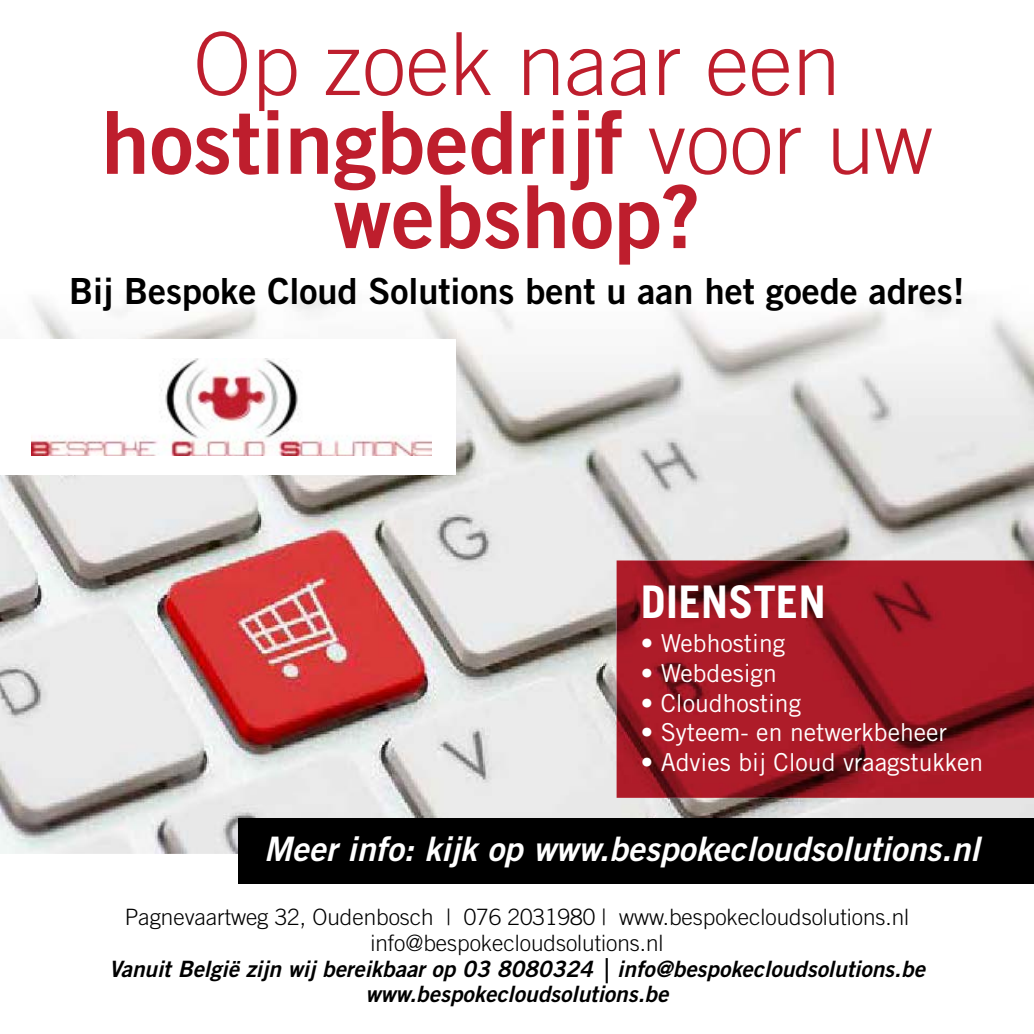
<style>
.page{position:relative;width:1034px;height:1034px;background:#fff}
.page>*{position:absolute;margin:0;border:0;box-sizing:border-box;transform-origin:0 0}
.t1{font:86.85px/74.2px "Trade Gothic LT Std Bd 2";color:#be1e2d;text-align:center}
.t2{font:300 86.85px "Trade Gothic LT Std";color:#be1e2d}
.t3{font:700 45px "Trade Gothic LT Std";color:#fff}
.t4{font:36px "Trade Gothic LT Std Bd 2";color:#000}
.t5{font:33.75px "Trade Gothic LT Std Bd 2 Obl";color:#fff}
.t6{font:24.75px "Trade Gothic LT Std";color:#fff}
.t7{font:22.5px/25.4px "Trade Gothic LT Std Bd 2 Obl";color:#000;text-align:center}
.t8{font:300 22.5px/25.4px "Trade Gothic LT Std";color:#000;text-align:center}
.s1{font-family:"Trade Gothic LT Std";font-weight:300}
.s2{font-size:24.97px}
</style>
<div class="page">
<img style="left:0;top:295px;width:1033px;height:558px">
<img style="left:616px;top:560px;width:417px;height:237px">
<div style="left:239px;top:818px;width:794px;height:65px;background:#000"></div>
<div style="left:0;top:339px;width:455px;height:135px;background:#fff"></div>
<img style="left:31px;top:359px;width:400px;height:96px">
<h1 class="t2" style="left:193px;top:13px;width:649px">Op zoek naar een</h1>
<h1 class="t1" style="left:101px;top:104px;width:832px">hostingbedrijf <span class="s1">voor uw </span>webshop?</h1>
<h3 class="t4" style="left:69px;top:269px;width:896px">Bij Bespoke Cloud Solutions bent u aan het goede adres!</h3>
<h2 class="t3" style="left:640px;top:574px;width:187px">DIENSTEN</h2>
<p class="t6" style="left:640px;top:628px;width:146px"><span class="s2">•</span> Webhosting</p>
<p class="t6" style="left:640px;top:657px;width:137px">• Webdesign</p>
<p class="t6" style="left:640px;top:687px;width:162px">• Cloudhosting</p>
<p class="t6" style="left:640px;top:717px;width:307px">• Syteem- en netwerkbeheer</p>
<p class="t6" style="left:640px;top:747px;width:344px">• Advies bij Cloud vraagstukken</p>
<h3 class="t5" style="left:264px;top:827px;width:717px">Meer info: kijk op www.bespokecloudsolutions.nl</h3>
<p class="t8" style="left:125px;top:904px;width:786px">Pagnevaartweg 32, Oudenbosch | 076 2031980 | www.bespokecloudsolutions.nl info@bespokecloudsolutions.nl</p>
<p class="t7" style="left:109px;top:955px;width:817px">Vanuit België zijn wij bereikbaar op 03 8080324 | info@bespokecloudsolutions.be www.bespokecloudsolutions.be</p>
</div>
